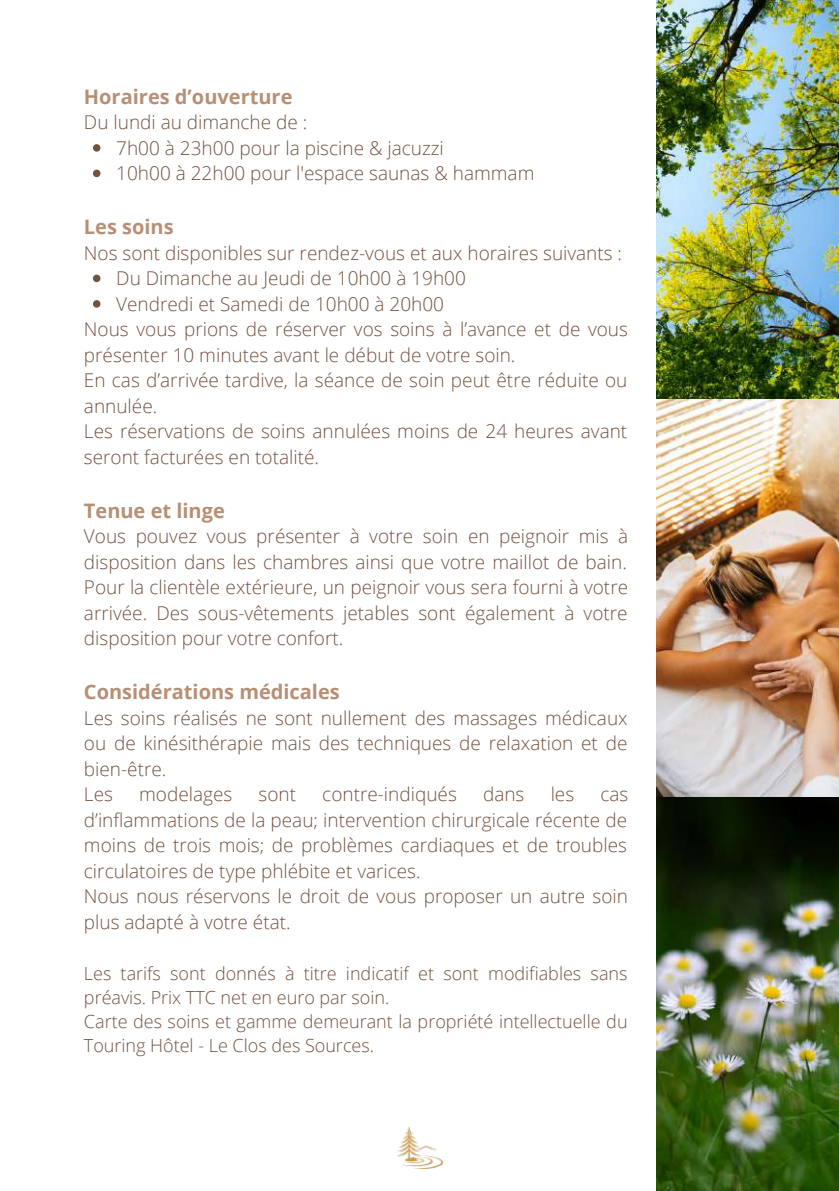
<style>
.page{position:relative;width:839px;height:1191px;background:#fff}
.page>*{position:absolute;margin:0;border:0;box-sizing:border-box;transform-origin:0 0}
.t1{font:700 20px "Open Sans";color:#b68f75}
.t2{font:300 19px/25.6px "Open Sans";color:#735240}
.t3{font:300 18px/24px "Open Sans";color:#735240}
</style>
<div class="page">
<svg style="left:93px;top:144px;width:7px;height:8px"></svg>
<svg style="left:93px;top:170px;width:7px;height:7px"></svg>
<svg style="left:93px;top:275px;width:7px;height:7px"></svg>
<svg style="left:93px;top:300px;width:7px;height:8px"></svg>
<img style="left:656px;top:797px;width:182px;height:393px">
<img style="left:656px;top:0;width:182px;height:797px">
<img style="left:397px;top:1127px;width:45px;height:42px">
<p class="t1" style="left:84px;top:82px;width:210px">Horaires d’ouverture</p>
<p class="t2" style="left:84px;top:109px;width:225px">Du lundi au dimanche de :</p>
<p class="t2" style="left:116px;top:134px;width:419px">7h00 à 23h00 pour la piscine &amp; jacuzzi<br>10h00 à 22h00 pour l'espace saunas &amp; hammam</p>
<p class="t1" style="left:84px;top:213px;width:91px">Les soins</p>
<p class="t2" style="left:84px;top:239px;width:539px">Nos sont disponibles sur rendez-vous et aux horaires suivants :</p>
<p class="t2" style="left:116px;top:265px;width:351px">Du Dimanche au Jeudi de 10h00 à 19h00<br>Vendredi et Samedi de 10h00 à 20h00</p>
<p class="t2" style="left:84px;top:316px;width:545px">Nous vous prions de réserver vos soins à l’avance et de vous présenter 10 minutes avant le début de votre soin.<br>En cas d’arrivée tardive, la séance de soin peut être réduite ou annulée.<br>Les réservations de soins annulées moins de 24 heures avant seront facturées en totalité.</p>
<p class="t1" style="left:84px;top:496px;width:142px">Tenue et linge</p>
<p class="t2" style="left:84px;top:523px;width:546px;text-align:justify">Vous pouvez vous présenter à votre soin en peignoir mis à disposition dans les chambres ainsi que votre maillot de bain.<br>Pour la clientèle extérieure, un peignoir vous sera fourni à votre arrivée. Des sous-vêtements jetables sont également à votre disposition pour votre confort.</p>
<p class="t1" style="left:84px;top:678px;width:257px">Considérations médicales</p>
<p class="t2" style="left:84px;top:704px;width:545px">Les soins réalisés ne sont nullement des massages médicaux ou de kinésithérapie mais des techniques de relaxation et de bien-être.<br>Les</p>
<p class="t2" style="left:139px;top:781px;width:95px">modelages</p>
<p class="t2" style="left:258px;top:781px;width:39px">sont</p>
<p class="t2" style="left:322px;top:781px;width:136px">contre-indiqués</p>
<p class="t2" style="left:483px;top:781px;width:43px">dans</p>
<p class="t2" style="left:550px;top:781px;width:25px">les</p>
<p class="t2" style="left:84px;top:781px;width:546px;text-indent:516px">cas d’inflammations de la peau; intervention chirurgicale récente de moins de trois mois; de problèmes cardiaques et de troubles circulatoires de type phlébite et varices.<br>Nous nous réservons le droit de vous proposer un autre soin plus adapté à votre état.</p>
<p class="t3" style="left:84px;top:961px;width:545px">Les tarifs sont donnés à titre indicatif et sont modifiables sans préavis. Prix TTC net en euro par soin.<br>Carte des soins et gamme demeurant la propriété intellectuelle du Touring Hôtel - Le Clos des Sources.</p>
</div>
